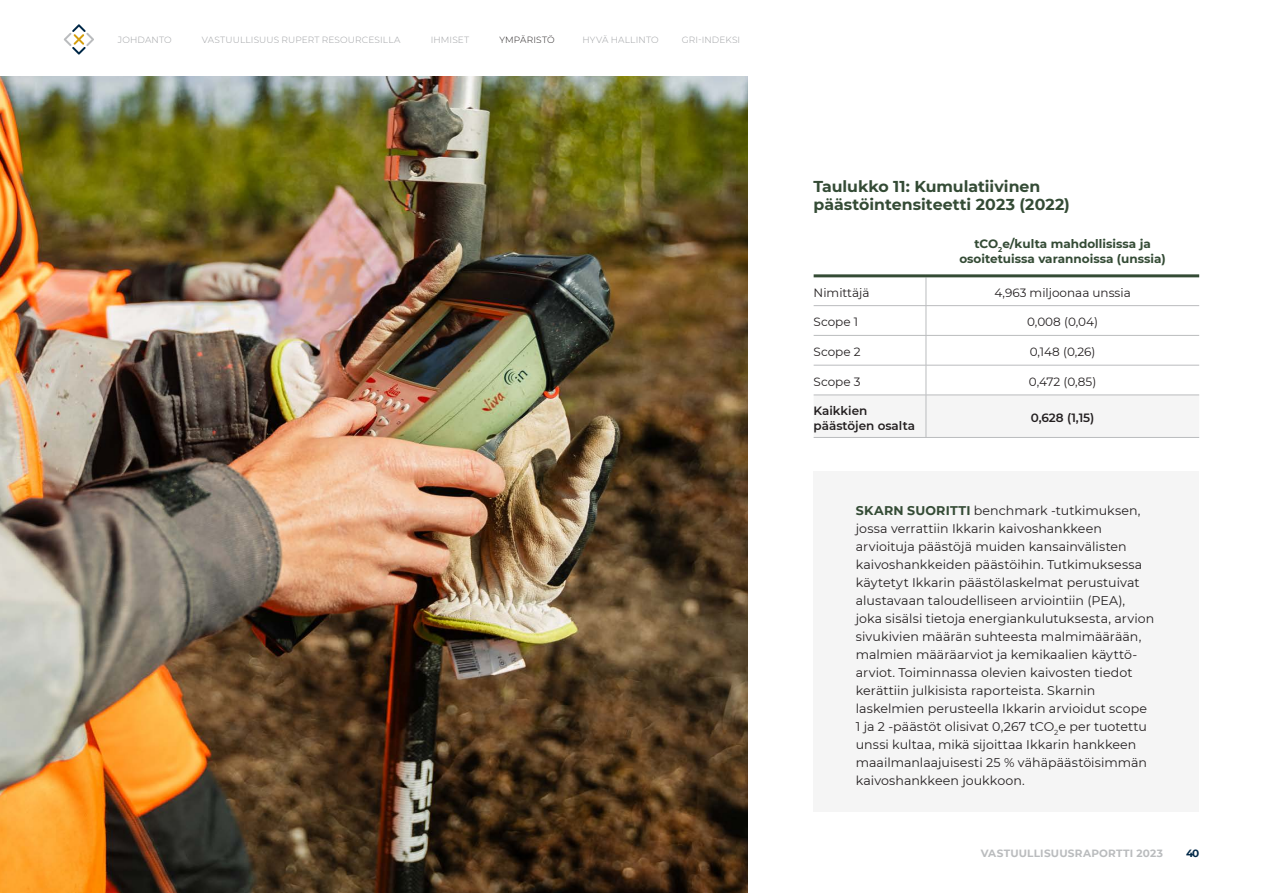
<style>
.page{position:relative;width:1263px;height:893px;background:#fff}
.page>*{position:absolute;margin:0;border:0;box-sizing:border-box;transform-origin:0 0}
.Manna_SIS__Leipäteksti{font:700 15.75px/18px "Montserrat";color:#344b35}
.Manna_SIS__Leipäteksti-2{font:12.6px/18px "Montserrat";color:#231f20}
.t1{font:12px "Montserrat";color:#231f20}
.t2{font:700 12px/15px "Montserrat";color:#344b35;text-align:center}
.t3{font:600 12px/15px "Montserrat";color:#231f20}
.t4{font:700 10.5px "Montserrat";letter-spacing:.02em;color:#babcbe}
.t5{font:700 10.5px "Montserrat";color:#002847}
.t6{font:300 9px "Montserrat";letter-spacing:.015em;color:#9d9fa2}
.t7{font:300 9px "Montserrat";letter-spacing:.02em;color:#231f20}
.s1{font-weight:700;color:#344b35}
</style>
<div class="page">
<svg style="left:64px;top:24px;width:30px;height:31px"></svg>
<img style="left:0;top:77px;width:747px;height:816px">
<div style="left:814px;top:472px;width:385px;height:340px;background:#f5f5f5"></div>
<div style="left:814px;top:396px;width:385px;height:41px;background:#f5f5f5"></div>
<hr style="left:814px;top:335px;width:112px;height:1px;background:#babcbe">
<hr style="left:926px;top:335px;width:273px;height:1px;background:#babcbe">
<svg style="left:926px;top:277px;width:1px;height:88px"></svg>
<hr style="left:814px;top:365px;width:112px;height:1px;background:#babcbe">
<hr style="left:926px;top:365px;width:273px;height:1px;background:#babcbe">
<hr style="left:926px;top:365px;width:1px;height:30px;background:#babcbe">
<hr style="left:814px;top:395px;width:112px;height:1px;background:#babcbe">
<hr style="left:926px;top:395px;width:273px;height:1px;background:#babcbe">
<hr style="left:926px;top:395px;width:1px;height:42px;background:#babcbe">
<hr style="left:814px;top:437px;width:112px;height:1px;background:#babcbe">
<hr style="left:926px;top:437px;width:273px;height:1px;background:#babcbe">
<hr style="left:814px;top:274px;width:112px;height:3px;background:#344b35">
<hr style="left:926px;top:274px;width:273px;height:3px;background:#344b35">
<hr style="left:814px;top:305px;width:112px;height:1px;background:#babcbe">
<hr style="left:926px;top:305px;width:273px;height:1px;background:#babcbe">
<p class="t6" style="left:118px;top:33px;width:55px">JOHDANTO</p>
<p class="t6" style="left:202px;top:33px;width:200px">VASTUULLISUUS RUPERT RESOURCESILLA</p>
<p class="t6" style="left:431px;top:33px;width:40px">IHMISET</p>
<p class="t7" style="left:499px;top:33px;width:57px">YMPÄRISTÖ</p>
<p class="t6" style="left:582px;top:33px;width:78px">HYVÄ HALLINTO</p>
<p class="t6" style="left:682px;top:33px;width:60px">GRI-INDEKSI</p>
<p class="Manna_SIS__Leipäteksti" style="left:814px;top:176px;width:258px">Taulukko 11: Kumulatiivinen päästöintensiteetti 2023 (2022)</p>
<p class="t2" style="left:959px;top:236px;width:208px">tCO<sub>2</sub>e/kulta mahdollisissa ja osoitetuissa varannoissa (unssia)</p>
<p class="t1" style="left:814px;top:284px;width:57px">Nimittäjä</p>
<p class="t1" style="left:994px;top:284px;width:138px">4,963 miljoonaa unssia</p>
<p class="t1" style="left:814px;top:314px;width:46px">Scope 1</p>
<p class="t1" style="left:1027px;top:314px;width:72px">0,008 (0,04)</p>
<p class="t1" style="left:814px;top:344px;width:48px">Scope 2</p>
<p class="t1" style="left:1030px;top:344px;width:67px">0,148 (0,26)</p>
<p class="t1" style="left:814px;top:373px;width:48px">Scope 3</p>
<p class="t1" style="left:1029px;top:373px;width:69px">0,472 (0,85)</p>
<p class="t3" style="left:814px;top:402px;width:103px">Kaikkien päästöjen osalta</p>
<p class="t3" style="left:1031px;top:410px;width:65px">0,628 (1,15)</p>
<p class="Manna_SIS__Leipäteksti-2" style="left:856px;top:501px;width:300px"><span class="s1">SKARN SUORITTI</span> benchmark -tutkimuksen, jossa verrattiin Ikkarin kaivoshankkeen arvioituja päästöjä muiden kansainvälisten kaivoshankkeiden päästöihin. Tutkimuksessa käytetyt Ikkarin päästölaskelmat perustuivat alustavaan taloudelliseen arviointiin (PEA), joka sisälsi tietoja energiankulutuksesta, arvion sivukivien määrän suhteesta malmimäärään, malmien määräarviot ja kemikaalien käyttö&shy;arviot. Toiminnassa olevien kaivosten tiedot kerättiin julkisista raporteista. Skarnin laskelmien perusteella Ikkarin arvioidut scope 1 ja 2 -päästöt olisivat 0,267 tCO<sub>2</sub>e per tuotettu unssi kultaa, mikä sijoittaa Ikkarin hankkeen maailmanlaajuisesti 25 % vähäpäästöisimmän kaivoshankkeen joukkoon.</p>
<p class="t4" style="left:981px;top:845px;width:184px">VASTUULLISUUSRAPORTTI 2023</p>
<p class="t5" style="left:1186px;top:845px;width:15px">40</p>
</div>
